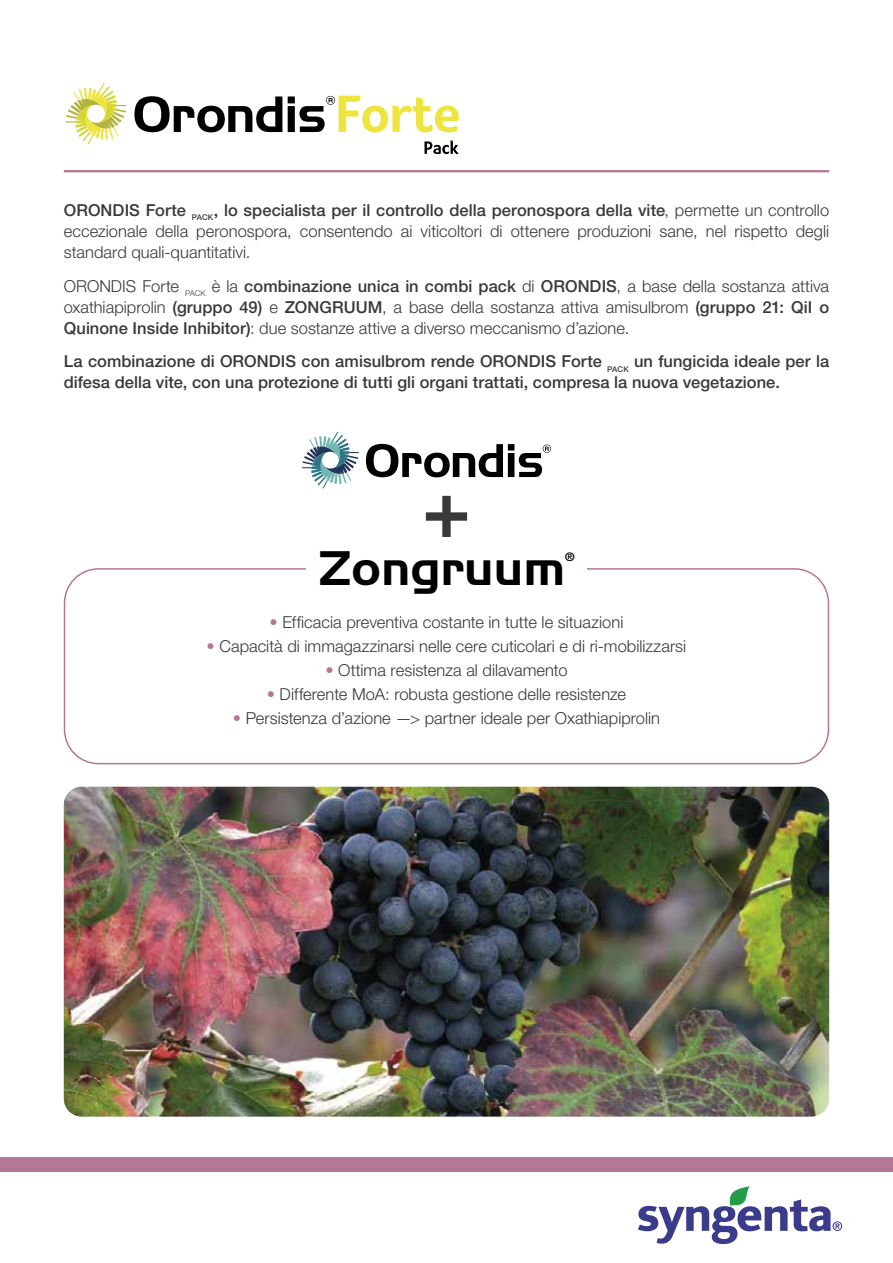
<style>
.page{position:relative;width:893px;height:1263px;background:#fff}
.page>*{position:absolute;margin:0;border:0;box-sizing:border-box;transform-origin:0 0}
.t1{font:500 81.75px "Helvetica Neue LT Std";color:#393939}
.t2{font:42.3px "Syngenta Handel Gothic Latin";color:#000}
.t3{font:300 16.5px/21px "Helvetica Neue LT Std";color:#393939;text-align:justify}
.t4{font:500 16.5px/21px "Helvetica Neue LT Std";letter-spacing:.005em;color:#393939}
.t5{font:700 11.85px "Helvetica Neue LT Std";color:#000}
.s1{font-weight:500}
.s2{font-weight:400;color:#b47795}
</style>
<div class="page">
<div style="left:0;top:1157px;width:893px;height:14px;background:#b47795"></div>
<hr style="left:64px;top:170px;width:765px;height:2px;background:#b47795">
<svg style="left:638px;top:1186px;width:204px;height:58px"></svg>
<svg style="left:134px;top:96px;width:148px;height:36px"></svg>
<svg style="left:65px;top:83px;width:62px;height:62px"></svg>
<svg style="left:424px;top:140px;width:35px;height:14px"></svg>
<svg style="left:288px;top:96px;width:171px;height:37px"></svg>
<div style="left:64px;top:568px;width:765px;height:196px;border:2px solid #b47795;border-radius:34px"></div>
<svg style="left:302px;top:432px;width:57px;height:56px"></svg>
<svg style="left:366px;top:444px;width:185px;height:33px"></svg>
<img style="left:64px;top:787px;width:765px;height:330px">
<div style="left:306px;top:537px;width:281px;height:48px;background:#fff"></div>
<p class="t3" style="left:64px;top:199px;width:767px"><span class="s1">ORONDIS Forte</span> <sub>PACK</sub><span class="s1">, lo specialista per il controllo della peronospora della vite</span>, permette un controllo eccezionale della peronospora, consentendo ai viticoltori di ottenere produzioni sane, nel rispetto degli standard quali-quantitativi.</p>
<p class="t3" style="left:64px;top:275px;width:767px">ORONDIS Forte <sub>PACK</sub> è la <span class="s1">combinazione unica in combi pack</span> di <span class="s1">ORONDIS</span>, a base della sostanza attiva oxathiapiprolin <span class="s1">(gruppo 49)</span> e <span class="s1">ZONGRUUM</span>, a base della sostanza attiva amisulbrom <span class="s1">(gruppo 21: QiI o Quinone Inside Inhibitor)</span>: due sostanze attive a diverso meccanismo d’azione.</p>
<p class="t4" style="left:64px;top:351px;width:767px">La combinazione di ORONDIS con amisulbrom rende ORONDIS Forte <sub>PACK</sub> un fungicida ideale per la difesa della vite, con una protezione di tutti gli organi trattati, compresa la nuova vegetazione.</p>
<h1 class="t1" style="left:422px;top:459px;width:51px">+</h1>
<h2 class="t2" style="left:318px;top:537px;width:248px">Zongruum</h2>
<p class="t5" style="left:565px;top:549px;width:11px">®</p>
<p class="t3" style="left:270px;top:611px;width:355px"><span class="s2">•</span> Efficacia preventiva costante in tutte le situazioni</p>
<p class="t3" style="left:207px;top:635px;width:481px"><span class="s2">•</span> Capacità di immagazzinarsi nelle cere cuticolari e di ri-mobilizzarsi</p>
<p class="t3" style="left:325px;top:659px;width:244px"><span class="s2">•</span> Ottima resistenza al dilavamento</p>
<p class="t3" style="left:267px;top:683px;width:361px"><span class="s2">•</span> Differente MoA: robusta gestione delle resistenze</p>
<p class="t3" style="left:233px;top:707px;width:429px"><span class="s2">•</span> Persistenza d’azione —&gt; partner ideale per Oxathiapiprolin</p>
</div>
